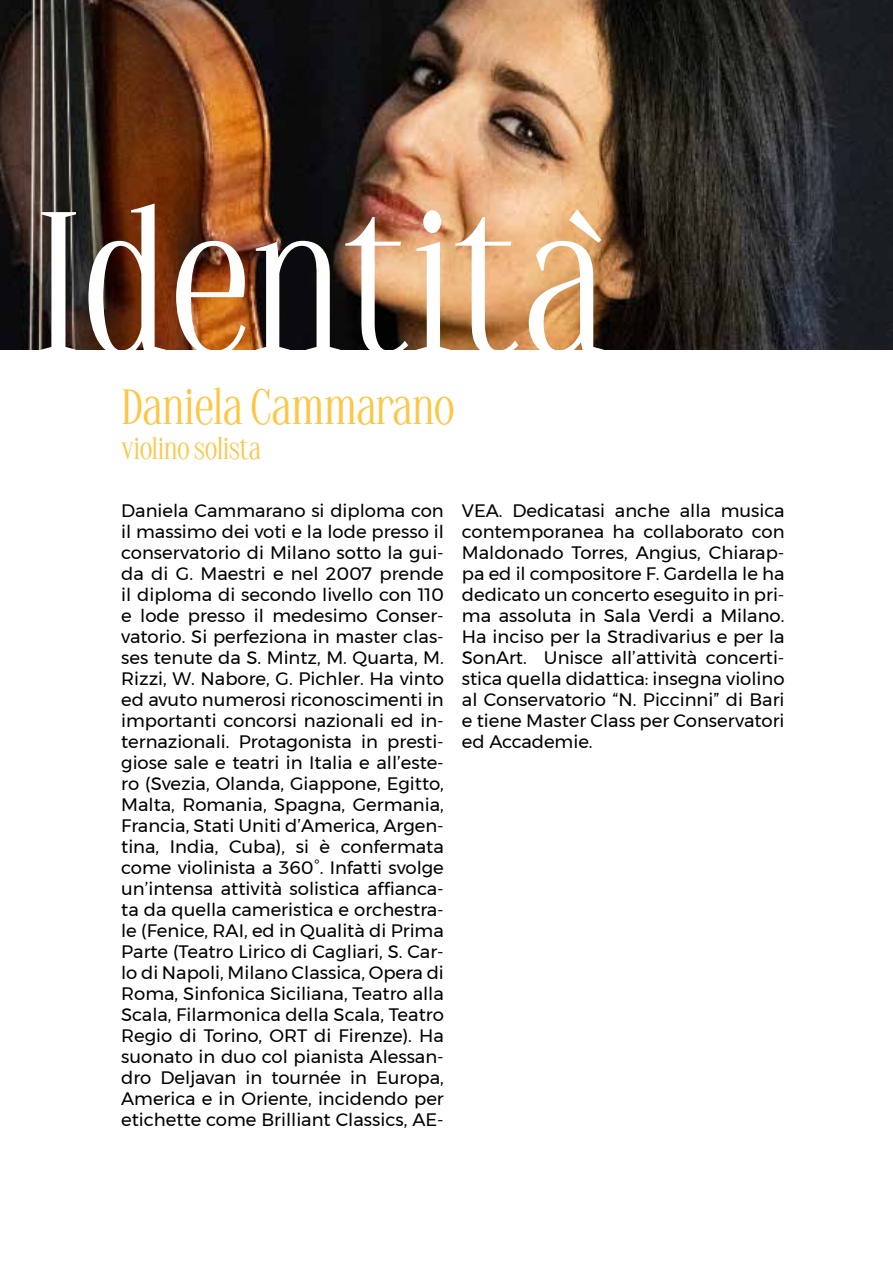
<style>
.page{position:relative;width:893px;height:1263px;background:#fff}
.page>*{position:absolute;margin:0;border:0;box-sizing:border-box;transform-origin:0 0}
.t1{font:49.5px "The Stegris Demo";letter-spacing:-.01em;color:#fdc643}
.t2{font:30px "The Stegris Demo";color:#fdc643}
.t3{font:18px/21px "Montserrat";color:#000;text-align:justify}
</style>
<div class="page">
<img style="left:0;top:0;width:893px;height:350px">
<svg style="left:41px;top:212px;width:35px;height:138px"></svg>
<svg style="left:88px;top:203px;width:78px;height:147px"></svg>
<img style="left:176px;top:241px;width:69px;height:109px">
<svg style="left:256px;top:217px;width:152px;height:133px"></svg>
<svg style="left:416px;top:210px;width:102px;height:140px"></svg>
<svg style="left:529px;top:209px;width:75px;height:141px"></svg>
<h1 class="t1" style="left:121px;top:385px;width:335px">Daniela Cammarano</h1>
<h2 class="t2" style="left:121px;top:435px;width:142px">violino solista</h2>
<p class="t3" style="left:121px;top:500px;width:324px">Daniela Cammarano si diploma con il massimo dei voti e la lode presso il conservatorio di Milano sotto la gui&shy;da di G. Maestri e nel 2007 prende il diploma di secondo livello con 110 e lode presso il medesimo Conser&shy;vatorio. Si perfeziona in master clas&shy;ses tenute da S. Mintz, M. Quarta, M.<br>Rizzi, W. Nabore, G. Pichler. Ha vinto ed avuto numerosi riconoscimenti in importanti concorsi nazionali ed in&shy;ternazionali. Protagonista in presti&shy;giose sale e teatri in Italia e all’este&shy;ro (Svezia, Olanda, Giappone, Egitto, Malta, Romania, Spagna, Germania, Francia, Stati Uniti d’America, Argen&shy;tina, India, Cuba), si è confermata come violinista a 360°. Infatti svolge un’intensa attività solistica affianca&shy;ta da quella cameristica e orchestra&shy;le (Fenice, RAI, ed in Qualità di Prima Parte (Teatro Lirico di Cagliari, S. Car&shy;lo di Napoli, Milano Classica, Opera di Roma, Sinfonica Siciliana, Teatro alla Scala, Filarmonica della Scala, Teatro Regio di Torino, ORT di Firenze). Ha suonato in duo col pianista Alessan&shy;dro Deljavan in tournée in Europa, America e in Oriente, incidendo per etichette come Brilliant Classics, AE-</p>
<p class="t3" style="left:462px;top:500px;width:324px">VEA. Dedicatasi anche alla musica contemporanea ha collaborato con Maldonado Torres, Angius, Chiarap&shy;pa ed il compositore F. Gardella le ha dedicato un concerto eseguito in pri&shy;ma assoluta in Sala Verdi a Milano.<br>Ha inciso per la Stradivarius e per la SonArt. Unisce all’attività concerti&shy;stica quella didattica: insegna violino al Conservatorio “N. Piccinni” di Bari e tiene Master Class per Conservatori ed Accademie.</p>
</div>
